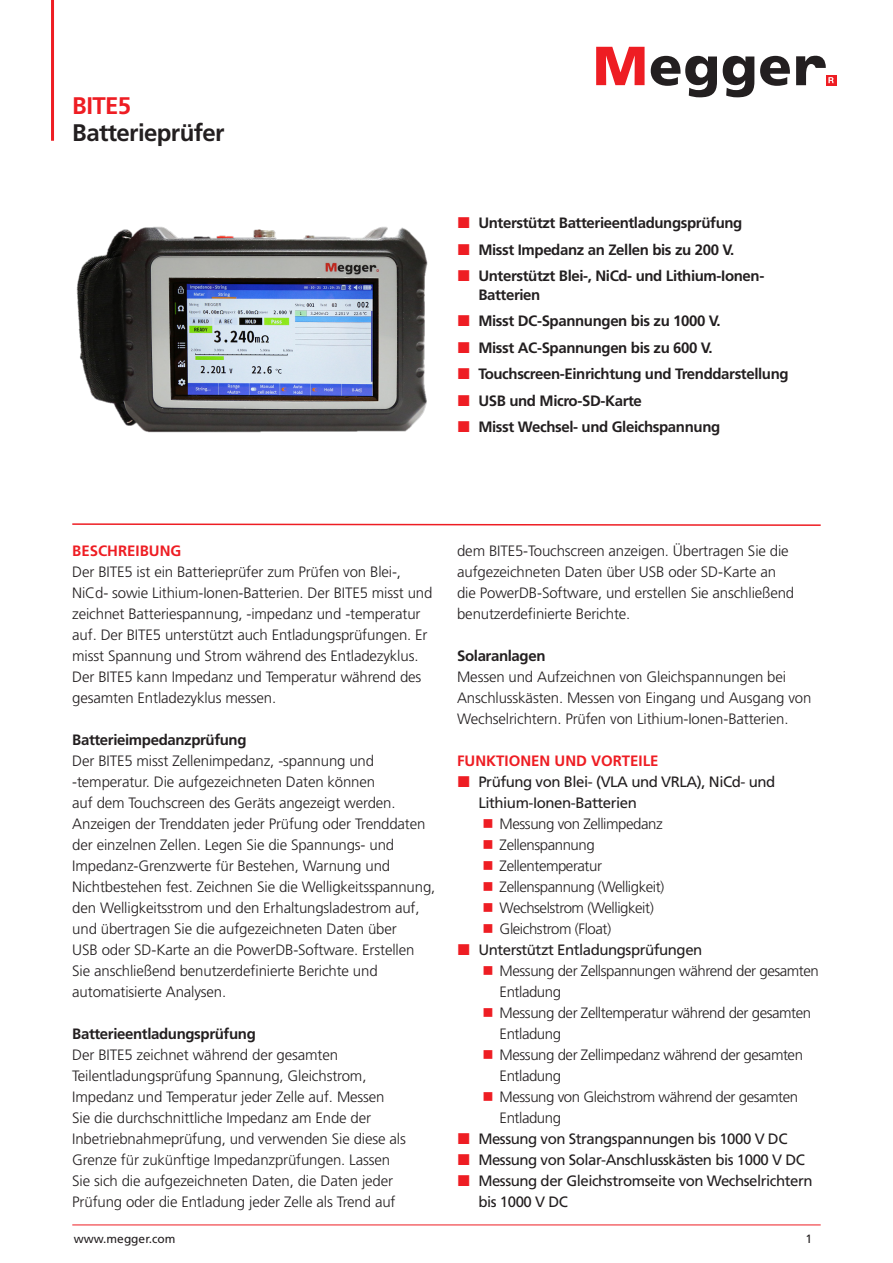
<style>
.page{position:relative;width:893px;height:1263px;background:#fff}
.page>*{position:absolute;margin:0;border:0;box-sizing:border-box;transform-origin:0 0}
.Product_Description{font:700 24px "Frutiger LT Pro";letter-spacing:-.025em;color:#231f20}
.Product_Name{font:700 24px "Frutiger LT Pro";letter-spacing:-.025em;color:#ee1d23}
.Body{font:300 15px/21px "Frutiger LT Pro";letter-spacing:-.01em;color:#231f20}
.Body-2{font:300 15px/21px "Frutiger LT Pro";letter-spacing:-.03em;color:#231f20}
.Body-3{font:700 15px/18px "Frutiger LT Pro";letter-spacing:-.025em;color:#231f20}
.t1{font:15px/21px "Frutiger LT Pro";letter-spacing:-.03em;color:#231f20}
.Body_Subhead{font:700 15px "Frutiger LT Pro";letter-spacing:-.025em;color:#231f20}
.Body_Header{font:700 15px "Frutiger LT Pro";color:#ee1d23}
.t2{font:12px "Frutiger LT Pro";color:#231f20}
</style>
<div class="page">
<hr style="left:72px;top:1225px;width:749px;height:1px;background:#ee1d23">
<hr style="left:51px;top:0;width:3px;height:141px;background:#ee1d23">
<svg style="left:596px;top:47px;width:49px;height:38px"></svg>
<svg style="left:651px;top:56px;width:66px;height:41px"></svg>
<svg style="left:723px;top:56px;width:31px;height:41px"></svg>
<svg style="left:760px;top:56px;width:30px;height:30px"></svg>
<div style="left:826px;top:75px;width:10px;height:10px;background:#ee1d23"></div>
<svg style="left:796px;top:55px;width:38px;height:30px"></svg>
<svg style="left:72px;top:523px;width:749px;height:3px"></svg>
<img style="left:76px;top:226px;width:352px;height:207px">
<p class="Product_Name" style="left:72px;top:91px;width:60px">BITE5</p>
<p class="Product_Description" style="left:72px;top:118px;width:154px">Batterieprüfer</p>
<p class="Body-3" style="left:478px;top:214px;width:266px">Unterstützt Batterieentladungsprüfung</p>
<p class="Body-3" style="left:478px;top:241px;width:257px">Misst Impedanz an Zellen bis zu 200 V.</p>
<p class="Body-3" style="left:478px;top:267px;width:287px">Unterstützt Blei-, NiCd- und Lithium-Ionen-<br>Batterien</p>
<p class="Body-3" style="left:478px;top:312px;width:244px">Misst DC-Spannungen bis zu 1000 V.</p>
<p class="Body-3" style="left:478px;top:338px;width:236px">Misst AC-Spannungen bis zu 600 V.</p>
<p class="Body-3" style="left:478px;top:365px;width:312px">Touchscreen-Einrichtung und Trenddarstellung</p>
<p class="Body-3" style="left:478px;top:391px;width:165px">USB und Micro-SD-Karte</p>
<p class="Body-3" style="left:478px;top:418px;width:243px">Misst Wechsel- und Gleichspannung</p>
<p class="Body_Header" style="left:72px;top:542px;width:111px">BESCHREIBUNG</p>
<p class="Body" style="left:72px;top:562px;width:362px">Der BITE5 ist ein Batterieprüfer zum Prüfen von Blei-, NiCd- sowie Lithium-Ionen-Batterien. Der BITE5 misst und zeichnet Batteriespannung, -impedanz und -temperatur auf. Der BITE5 unterstützt auch Entladungsprüfungen. Er misst Spannung und Strom während des Entladezyklus.<br>Der BITE5 kann Impedanz und Temperatur während des gesamten Entladezyklus messen.</p>
<p class="Body_Subhead" style="left:72px;top:731px;width:176px">Batterieimpedanzprüfung</p>
<p class="Body" style="left:72px;top:751px;width:365px">Der BITE5 misst Zellenimpedanz, -spannung und -temperatur. Die aufgezeichneten Daten können<br>auf dem Touchscreen des Geräts angezeigt werden.<br>Anzeigen der Trenddaten jeder Prüfung oder Trenddaten der einzelnen Zellen. Legen Sie die Spannungs- und Impedanz-Grenzwerte für Bestehen, Warnung und Nichtbestehen fest. Zeichnen Sie die Welligkeitsspannung, den Welligkeitsstrom und den Erhaltungsladestrom auf, und übertragen Sie die aufgezeichneten Daten über<br>USB oder SD-Karte an die PowerDB-Software. Erstellen Sie anschließend benutzerdefinierte Berichte und automatisierte Analysen.</p>
<p class="Body-3" style="left:72px;top:1025px;width:185px">Batterieentladungsprüfung</p>
<p class="Body" style="left:72px;top:1045px;width:335px">Der BITE5 zeichnet während der gesamten Teilentladungsprüfung Spannung, Gleichstrom, Impedanz und Temperatur jeder Zelle auf. Messen Sie die durchschnittliche Impedanz am Ende der Inbetriebnahmeprüfung, und verwenden Sie diese als Grenze für zukünftige Impedanzprüfungen. Lassen Sie sich die aufgezeichneten Daten, die Daten jeder Prüfung oder die Entladung jeder Zelle als Trend auf</p>
<p class="Body" style="left:457px;top:541px;width:339px">dem BITE5-Touchscreen anzeigen. Übertragen Sie die aufgezeichneten Daten über USB oder SD-Karte an die PowerDB-Software, und erstellen Sie anschließend benutzerdefinierte Berichte.</p>
<p class="Body_Subhead" style="left:457px;top:647px;width:90px">Solaranlagen</p>
<p class="Body" style="left:457px;top:667px;width:356px">Messen und Aufzeichnen von Gleichspannungen bei<br>Anschlusskästen. Messen von Eingang und Ausgang von<br>Wechselrichtern. Prüfen von Lithium-Ionen-Batterien.</p>
<p class="Body_Header" style="left:457px;top:752px;width:203px">FUNKTIONEN UND VORTEILE</p>
<p class="t1" style="left:478px;top:772px;width:298px">Prüfung von Blei- (VLA und VRLA), NiCd- und<br>Lithium-Ionen-Batterien</p>
<p class="Body-2" style="left:500px;top:814px;width:165px">Messung von Zellimpedanz</p>
<p class="Body-2" style="left:500px;top:835px;width:97px">Zellenspannung</p>
<p class="Body-2" style="left:500px;top:856px;width:104px">Zellentemperatur</p>
<p class="Body-2" style="left:500px;top:877px;width:166px">Zellenspannung (Welligkeit)</p>
<p class="Body-2" style="left:500px;top:898px;width:156px">Wechselstrom (Welligkeit)</p>
<p class="Body-2" style="left:500px;top:919px;width:113px">Gleichstrom (Float)</p>
<p class="t1" style="left:478px;top:940px;width:226px">Unterstützt Entladungsprüfungen</p>
<p class="Body-2" style="left:500px;top:961px;width:321px">Messung der Zellspannungen während der gesamten<br>Entladung</p>
<p class="Body-2" style="left:500px;top:1003px;width:313px">Messung der Zelltemperatur während der gesamten<br>Entladung</p>
<p class="Body-2" style="left:500px;top:1045px;width:305px">Messung der Zellimpedanz während der gesamten<br>Entladung</p>
<p class="Body-2" style="left:500px;top:1087px;width:300px">Messung von Gleichstrom während der gesamten<br>Entladung</p>
<p class="t1" style="left:478px;top:1129px;width:311px">Messung von Strangspannungen bis 1000 V DC</p>
<p class="t1" style="left:478px;top:1150px;width:328px">Messung von Solar-Anschlusskästen bis 1000 V DC</p>
<p class="t1" style="left:478px;top:1171px;width:336px">Messung der Gleichstromseite von Wechselrichtern bis 1000 V DC</p>
<p class="t2" style="left:74px;top:1231px;width:103px">www.megger.com</p>
<p class="t2" style="left:805px;top:1231px;width:8px">1</p>
</div>
